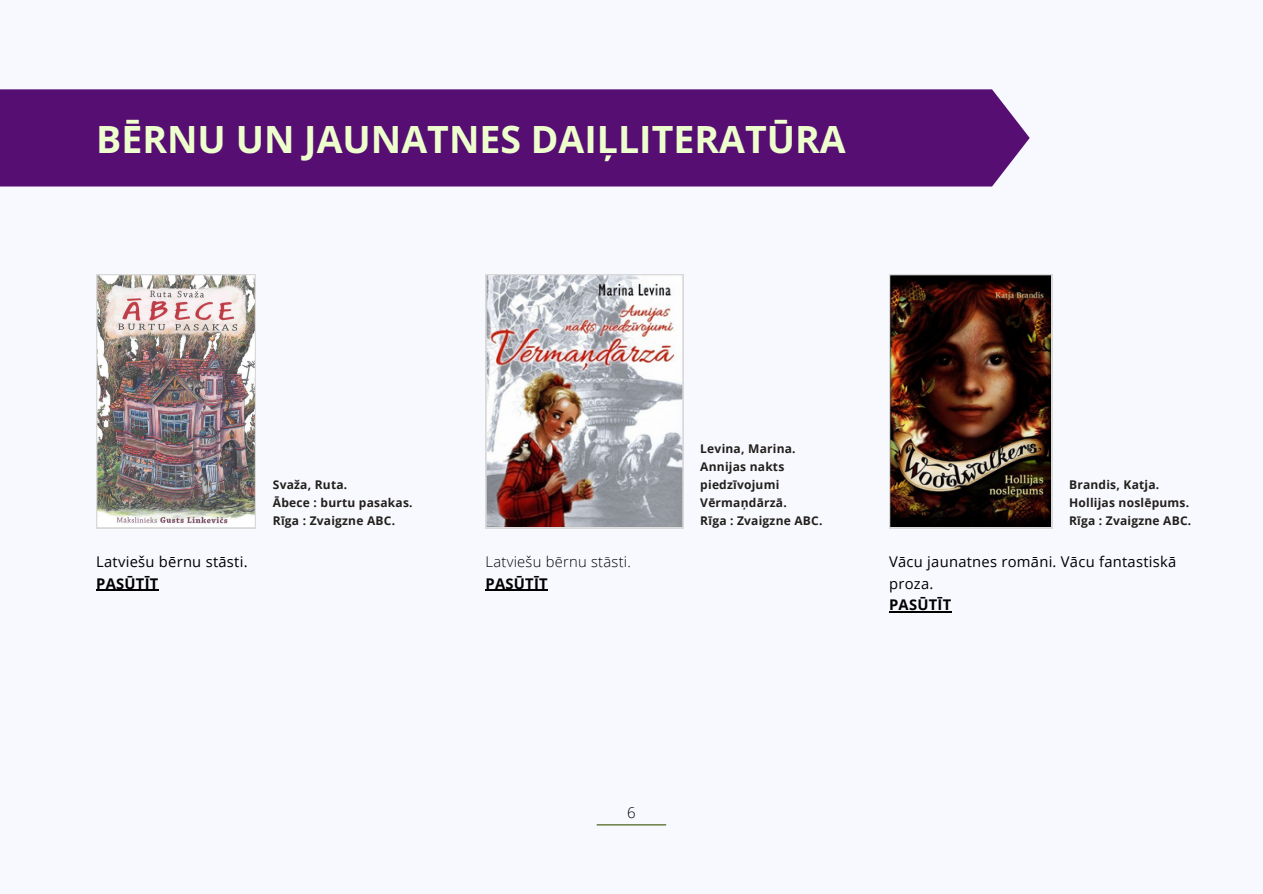
<style>
.page{position:relative;width:1263px;height:894px;background:#fff}
.page>*{position:absolute;margin:0;border:0;box-sizing:border-box;transform-origin:0 0}
.t1{font:700 37.5px "Open Sans";color:#edffcc}
.t2{font:300 15px "Open Sans";color:#000}
.t3{font:14.7px/21.3px "Open Sans";letter-spacing:.02em;color:#000}
.t4{font:300 14.7px/21.3px "Open Sans";letter-spacing:.02em;color:#000}
.t5{font:700 12px/18px "Open Sans";letter-spacing:.02em;color:#22201b}
.s1{font-weight:700}
</style>
<div class="page">
<div style="left:0;top:0;width:1263px;height:893px;background:#f8f8ff"></div>
<hr style="left:597px;top:824px;width:69px;height:1px;background:#3b5704">
<div style="left:0;top:89px;width:1029px;height:97px;background:#570e72"></div>
<img style="left:889px;top:274px;width:163px;height:254px">
<img style="left:96px;top:274px;width:160px;height:254px">
<img style="left:486px;top:274px;width:197px;height:254px">
<hr style="left:96px;top:589px;width:63px;height:1px;background:#000">
<hr style="left:889px;top:611px;width:63px;height:1px;background:#000">
<hr style="left:486px;top:589px;width:62px;height:1px;background:#000">
<p class="t1" style="left:96px;top:112px;width:751px">BĒRNU UN JAUNATNES DAIĻLITERATŪRA</p>
<h2 class="t5" style="left:273px;top:475px;width:76px">Svaža, Ruta.</h2>
<p class="t5" style="left:273px;top:493px;width:141px">Ābece : burtu pasakas.</p>
<p class="t5" style="left:273px;top:511px;width:124px">Rīga : Zvaigzne ABC.</p>
<p class="t5" style="left:700px;top:439px;width:97px">Levina, Marina.</p>
<h2 class="t5" style="left:700px;top:457px;width:88px">Annijas nakts piedzīvojumi<br>Vērmaņdārzā.</h2>
<p class="t5" style="left:700px;top:511px;width:124px">Rīga : Zvaigzne ABC.</p>
<p class="t5" style="left:1069px;top:475px;width:92px">Brandis, Katja.</p>
<h2 class="t5" style="left:1069px;top:493px;width:122px">Hollijas noslēpums.</h2>
<p class="t5" style="left:1069px;top:511px;width:124px">Rīga : Zvaigzne ABC.</p>
<p class="t3" style="left:96px;top:550px;width:153px">Latviešu bērnu stāsti.<br><span class="s1">PASŪTĪT</span></p>
<p class="t3" style="left:889px;top:550px;width:289px">Vācu jaunatnes romāni. Vācu fantastiskā proza.<br><span class="s1">PASŪTĪT</span></p>
<p class="t4" style="left:486px;top:550px;width:147px">Latviešu bērnu stāsti.<br><span class="s1">PASŪTĪT</span></p>
<h1 class="t2" style="left:627px;top:801px;width:10px">6</h1>
</div>
